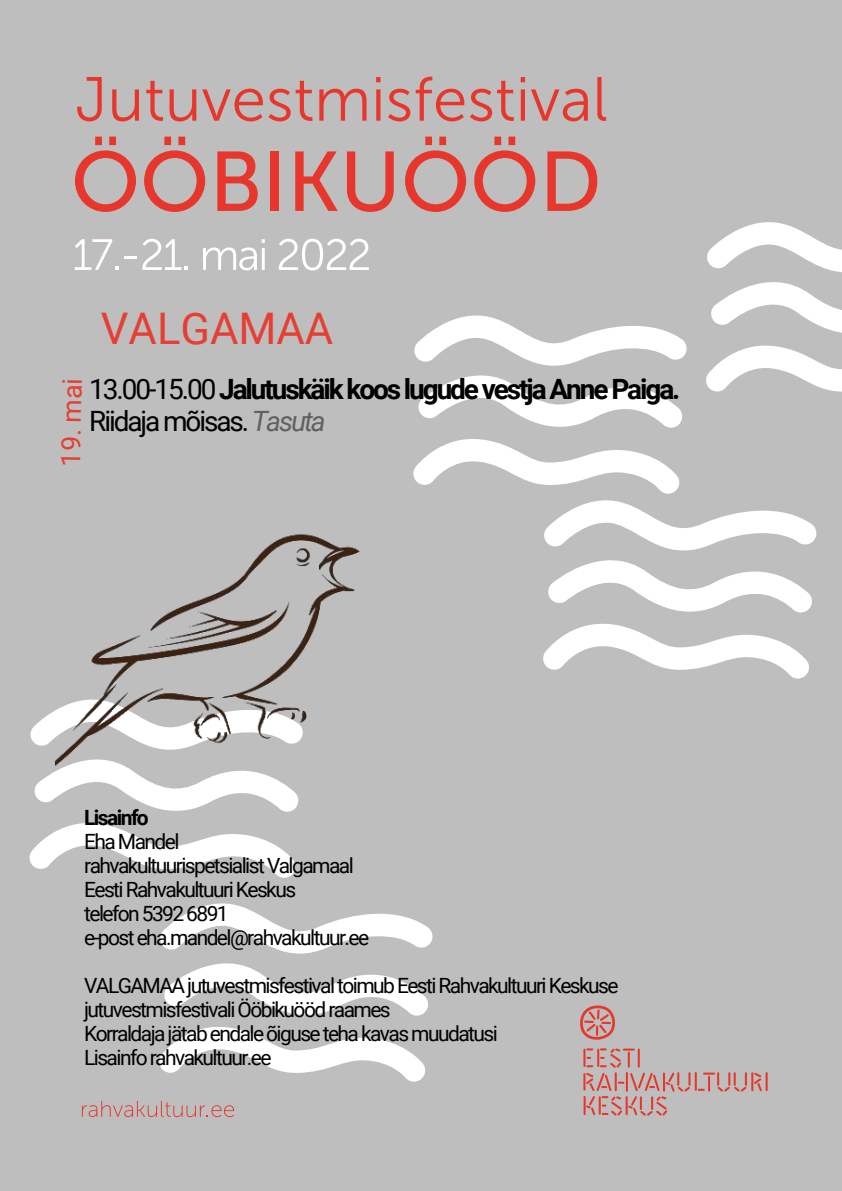
<style>
.page{position:relative;width:842px;height:1191px;background:#fff}
.page>*{position:absolute;margin:0;border:0;box-sizing:border-box;transform-origin:0 0}
.t1{font:43.6px "Roboto";color:#e73e33}
.t2{font:700 28px/31.5px "Roboto";letter-spacing:-.075em;color:#000}
.t3{font:26.8px "Roboto";color:#e73e33}
.t4{font:21px/24px "Roboto";letter-spacing:-.075em;color:#000}
.t5{font:700 21px "Roboto";letter-spacing:-.075em;color:#000}
.s1{font-weight:400}
.s2{font-weight:400;font-style:italic;color:#5f625f}
</style>
<div class="page">
<div style="left:0;top:0;width:841px;height:1190px;background:#bdbebd"></div>
<svg style="left:159px;top:903px;width:274px;height:178px"></svg>
<svg style="left:29px;top:710px;width:267px;height:167px"></svg>
<svg style="left:82px;top:1100px;width:152px;height:16px"></svg>
<svg style="left:580px;top:1005px;width:35px;height:34px"></svg>
<svg style="left:583px;top:1048px;width:185px;height:67px"></svg>
<svg style="left:77px;top:77px;width:25px;height:44px"></svg>
<svg style="left:112px;top:89px;width:27px;height:32px"></svg>
<svg style="left:146px;top:81px;width:17px;height:40px"></svg>
<svg style="left:170px;top:89px;width:26px;height:32px"></svg>
<svg style="left:202px;top:81px;width:110px;height:40px"></svg>
<svg style="left:319px;top:89px;width:47px;height:32px"></svg>
<svg style="left:376px;top:77px;width:5px;height:44px"></svg>
<svg style="left:388px;top:89px;width:22px;height:32px"></svg>
<svg style="left:416px;top:77px;width:48px;height:44px"></svg>
<svg style="left:470px;top:81px;width:44px;height:40px"></svg>
<svg style="left:521px;top:77px;width:4px;height:44px"></svg>
<svg style="left:531px;top:89px;width:57px;height:32px"></svg>
<svg style="left:597px;top:77px;width:9px;height:44px"></svg>
<svg style="left:75px;top:137px;width:61px;height:75px"></svg>
<svg style="left:144px;top:137px;width:61px;height:75px"></svg>
<svg style="left:217px;top:151px;width:41px;height:60px"></svg>
<div style="left:271px;top:151px;width:8px;height:60px;background:#e7372d"></div>
<svg style="left:295px;top:151px;width:43px;height:60px"></svg>
<svg style="left:347px;top:151px;width:47px;height:61px"></svg>
<svg style="left:405px;top:137px;width:436px;height:541px"></svg>
<svg style="left:75px;top:239px;width:44px;height:31px"></svg>
<svg style="left:125px;top:239px;width:63px;height:31px"></svg>
<svg style="left:203px;top:239px;width:62px;height:31px"></svg>
<svg style="left:279px;top:239px;width:90px;height:31px"></svg>
<img style="left:56px;top:534px;width:304px;height:331px">
<p class="t1" style="left:101px;top:304px;width:234px">VALGAMAA</p>
<p class="t3" style="left:55px;top:466px;width:90px;rotate:-89deg">19. mai</p>
<p class="t2" style="left:89px;top:374px;width:593px"><span class="s1">13.00-15.00</span> Jalutuskäik koos lugude vestja Anne Paiga.<br><span class="s1">Riidaja mõisas.</span> <span class="s2">Tasuta</span></p>
<p class="t5" style="left:84px;top:805px;width:66px">Lisainfo</p>
<p class="t4" style="left:84px;top:829px;width:97px">Eha Mandel</p>
<p class="t4" style="left:84px;top:853px;width:271px">rahvakultuurispetsialist Valgamaal</p>
<p class="t4" style="left:84px;top:877px;width:214px">Eesti Rahvakultuuri Keskus</p>
<p class="t4" style="left:84px;top:901px;width:146px">telefon 5392 6891</p>
<p class="t4" style="left:84px;top:925px;width:286px">e-post eha.mandel@rahvakultuur.ee</p>
<p class="t4" style="left:84px;top:973px;width:536px">VALGAMAA jutuvestmisfestival toimub Eesti Rahvakultuuri Keskuse jutuvestmisfestivali Ööbikuööd raames</p>
<p class="t4" style="left:84px;top:1021px;width:415px">Korraldaja jätab endale õiguse teha kavas muudatusi</p>
<p class="t4" style="left:84px;top:1045px;width:189px">Lisainfo rahvakultuur.ee</p>
</div>
